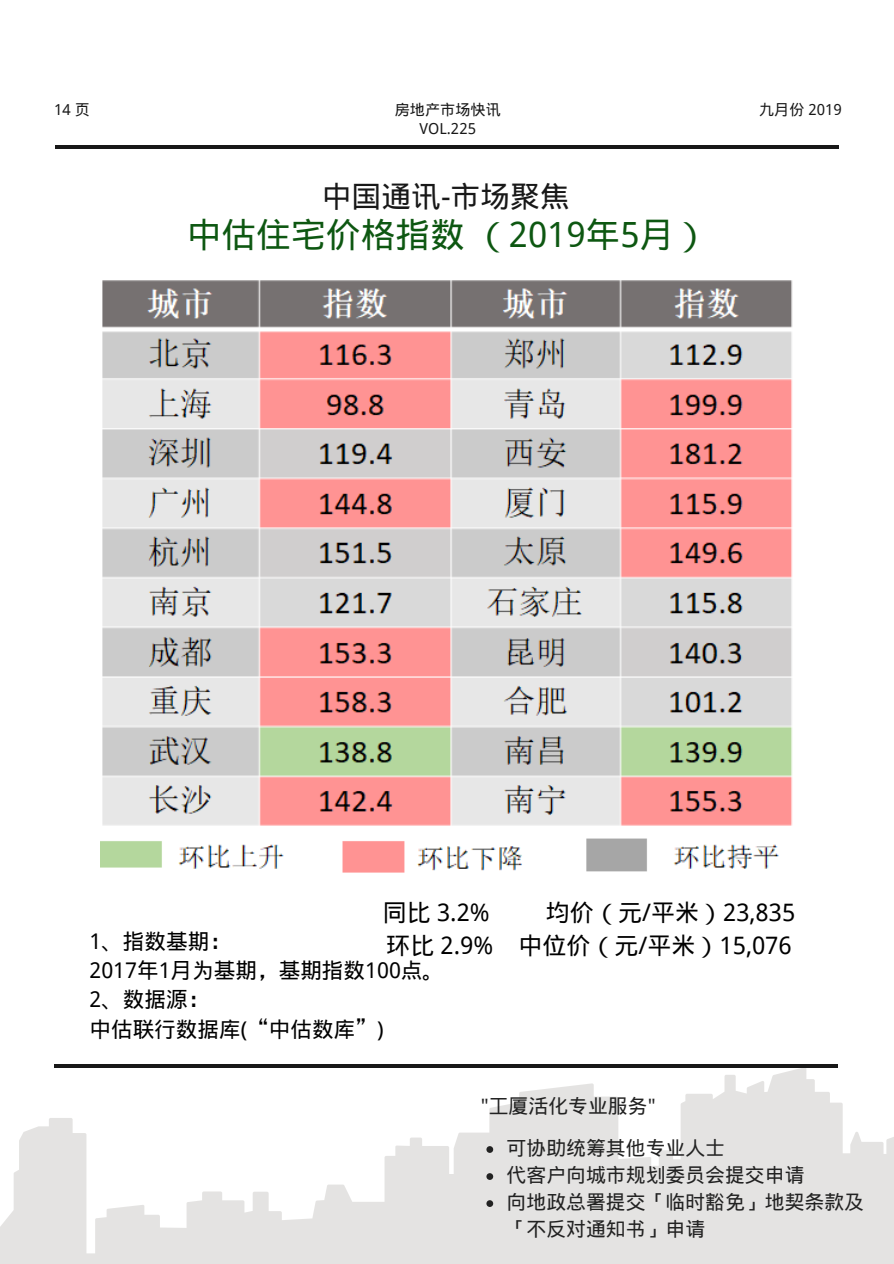
<style>
.page{position:relative;width:894px;height:1264px;background:#fff}
.page>*{position:absolute;margin:0;border:0;box-sizing:border-box;transform-origin:0 0}
.t1{font:34.8px "Wen Quan Yi Micro Hei";color:#0d5711}
.t2{font:29.85px "Wen Quan Yi Micro Hei";color:#181818}
.t3{font:24px "Wen Quan Yi Micro Hei";color:#000}
.t4{font:21.6px/29.2px "Wen Quan Yi Micro Hei";color:#000}
.t5{font:19.8px/27px "Wen Quan Yi Micro Hei";color:#222}
.t6{font:15.15px "Wen Quan Yi Micro Hei";color:#181818}
</style>
<div class="page">
<hr style="left:55px;top:146px;width:783px;height:3px;background:#181818">
<svg style="left:54px;top:1067px;width:784px;height:4px"></svg>
<svg style="left:0;top:1071px;width:893px;height:192px;fill:#e4e3e2"></svg>
<hr style="left:54px;top:1064px;width:783px;height:3px;background:#181818">
<svg style="left:486px;top:1146px;width:7px;height:6px"></svg>
<svg style="left:486px;top:1173px;width:7px;height:6px"></svg>
<svg style="left:486px;top:1200px;width:7px;height:6px"></svg>
<img style="left:102px;top:280px;width:691px;height:546px">
<img style="left:100px;top:838px;width:679px;height:35px">
<p class="t6" style="left:54px;top:101px;width:37px">14 页</p>
<p class="t6" style="left:395px;top:100px;width:107px">房地产市场快讯</p>
<p class="t6" style="left:758px;top:100px;width:84px">九月份 2019</p>
<p class="t6" style="left:419px;top:120px;width:58px">VOL.225</p>
<h2 class="t2" style="left:321px;top:179px;width:250px">中国通讯-市场聚焦</h2>
<h1 class="t1" style="left:187px;top:215px;width:523px">中估住宅价格指数（2019年5月）</h1>
<p class="t3" style="left:382px;top:899px;width:108px">同比 3.2%</p>
<p class="t3" style="left:546px;top:899px;width:251px">均价（元/平米）23,835</p>
<p class="t4" style="left:89px;top:926px;width:143px">1、指数基期：</p>
<p class="t3" style="left:386px;top:931px;width:407px">环比 2.9% 中位价（元/平米）15,076</p>
<p class="t4" style="left:89px;top:955px;width:356px">2017年1月为基期，基期指数100点。<br>2、数据源：<br>中估联行数据库(“中估数库”)</p>
<p class="t5" style="left:506px;top:1084px;width:220px;line-height:42.5px;text-indent:-26px">"工厦活化专业服务"<br>可协助统筹其他专业人士</p>
<p class="t5" style="left:506px;top:1161px;width:359px">代客户向城市规划委员会提交申请<br>向地政总署提交「临时豁免」地契条款及「不反对通知书」申请</p>
</div>
